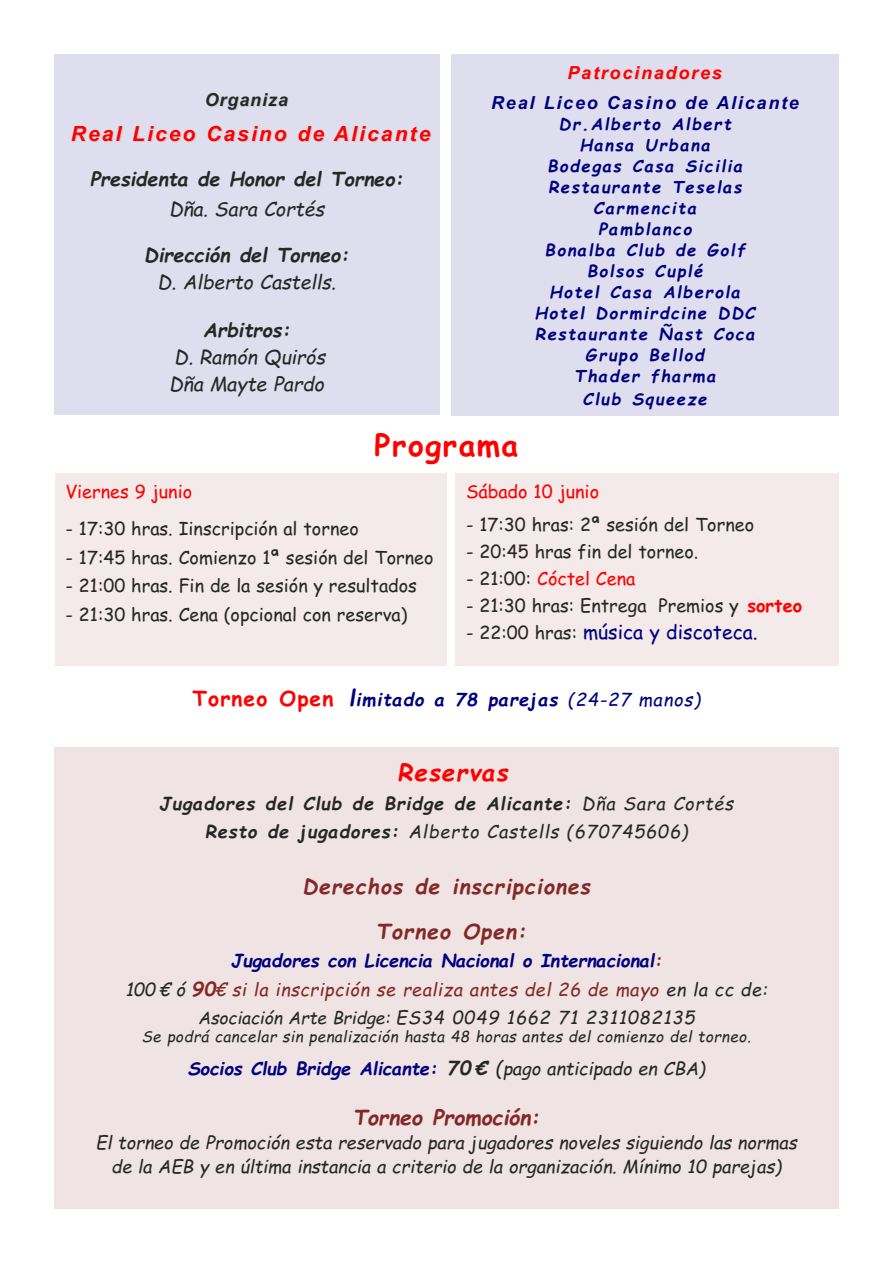
<style>
.page{position:relative;width:893px;height:1263px;background:#fff}
.page>*{position:absolute;margin:0;border:0;box-sizing:border-box;transform-origin:0 0}
.t1{font:700 30px "Comic Sans MS";letter-spacing:.05em;color:#f00}
.t2{font:italic 700 24px "Comic Sans MS";letter-spacing:.05em;color:#f00}
.t3{font:italic 700 21px/45px "Comic Sans MS";letter-spacing:.05em;color:#832827;text-align:center}
.t4{font:italic 700 21px "Arial";letter-spacing:.1em;color:#f00}
.t5{font:italic 700 21px "Comic Sans MS";color:#832827}
.t6{font:italic 19.5px/27px "Comic Sans MS";color:#272627}
.t7{font:italic 700 19.5px "Comic Sans MS";color:#272627}
.t8{font:19.5px "Comic Sans MS";color:#000080}
.t9{font:18px "Comic Sans MS";color:#272627}
.t10{font:italic 700 18px/28.5px "Comic Sans MS";color:#000080;text-align:center}
.t11{font:italic 18px/23.2px "Comic Sans MS";color:#272627;text-align:center}
.t12{font:italic 700 18px/28.5px "Comic Sans MS";letter-spacing:.05em;color:#272627;text-align:center}
.t13{font:18px "Comic Sans MS";color:#f00}
.t14{font:italic 700 18px "Comic Sans MS";letter-spacing:.05em;color:#000080}
.t15{font:italic 700 18px "Arial";letter-spacing:.1em;color:#000080}
.t16{font:italic 700 18px "Arial";letter-spacing:.1em;color:#f00}
.t17{font:italic 700 18px "Arial";letter-spacing:.05em;color:#272627}
.t18{font:italic 700 16.5px/21px "Comic Sans MS";letter-spacing:.1em;color:#000080;text-align:center}
.t19{font:italic 15.3px "Comic Sans MS";letter-spacing:.025em;color:#272627}
.s1{color:#272627}
.s2{font-weight:700;color:#f00}
.s3{font-size:18px;color:#272627}
.s4{font-style:normal;font-size:21px;color:#f00}
.s5{font-size:22.5px}
.s6{font-weight:400}
.s7{color:#832827}
.s8{font-weight:400;color:#272627}
.s9{font-size:19.5px;color:#832827}
.s10{font-weight:400;color:#832827}
.s11{font-weight:400;font-size:17.25px;color:#272627}
.s12{font-size:15.75px}
.s13{font-size:19.5px;color:#272627}
.s14{font-weight:400;font-size:19.5px;color:#272627}
</style>
<div class="page">
<div style="left:54px;top:747px;width:785px;height:462px;background:#efe3e3"></div>
<div style="left:55px;top:473px;width:391px;height:192px;background:#f3eae9"></div>
<div style="left:456px;top:473px;width:383px;height:192px;background:#f3eae9"></div>
<div style="left:54px;top:54px;width:386px;height:361px;background:#dedeee"></div>
<div style="left:451px;top:54px;width:388px;height:362px;background:#dedeee"></div>
<p class="t17" style="left:205px;top:89px;width:85px">Organiza</p>
<p class="t4" style="left:71px;top:121px;width:361px">Real Liceo Casino de Alicante</p>
<p class="t7" style="left:90px;top:167px;width:315px">Presidenta de Honor del Torneo:</p>
<p class="t6" style="left:169px;top:195px;width:157px">Dña. Sara Cortés</p>
<p class="t7" style="left:144px;top:244px;width:207px">Dirección del Torneo:</p>
<p class="t6" style="left:158px;top:269px;width:180px">D. Alberto Castells.</p>
<p class="t7" style="left:203px;top:319px;width:89px">Arbitros:</p>
<p class="t6" style="left:169px;top:344px;width:158px">D. Ramón Quirós<br>Dña Mayte Pardo</p>
<p class="t16" style="left:567px;top:62px;width:156px">Patrocinadores</p>
<p class="t15" style="left:491px;top:92px;width:309px">Real Liceo Casino de Alicante</p>
<p class="t18" style="left:535px;top:114px;width:222px">Dr.Alberto Albert<br>Hansa Urbana<br>Bodegas Casa Sicilia<br>Restaurante Teselas<br>Carmencita<br>Pamblanco<br>Bonalba Club de Golf<br>Bolsos Cuplé<br>Hotel Casa Alberola<br>Hotel Dormirdcine DDC<br>Restaurante Ñast Coca<br>Grupo Bellod<br>Thader fharma</p>
<p class="t18" style="left:583px;top:388px;width:126px">Club Squeeze</p>
<h1 class="t1" style="left:375px;top:428px;width:145px">Programa</h1>
<p class="t13" style="left:66px;top:481px;width:128px">Viernes 9 junio</p>
<p class="t9" style="left:66px;top:519px;width:295px">- 17:30 hras. Iinscripción al torneo</p>
<p class="t9" style="left:66px;top:547px;width:370px">- 17:45 hras. Comienzo 1ª sesión del Torneo</p>
<p class="t9" style="left:66px;top:576px;width:353px">- 21:00 hras. Fin de la sesión y resultados</p>
<p class="t9" style="left:66px;top:604px;width:343px">- 21:30 hras. Cena (opcional con reserva)</p>
<p class="t13" style="left:466px;top:481px;width:135px">Sábado 10 junio</p>
<p class="t9" style="left:466px;top:514px;width:290px">- 17:30 hras: 2ª sesión del Torneo</p>
<p class="t9" style="left:466px;top:541px;width:234px">- 20:45 hras fin del torneo.</p>
<p class="t13" style="left:466px;top:568px;width:171px"><span class="s1">- 21:00:</span> Cóctel Cena</p>
<p class="t9" style="left:466px;top:595px;width:338px">- 21:30 hras: Entrega Premios y <span class="s2">sorteo</span></p>
<p class="t8" style="left:466px;top:621px;width:293px"><span class="s3">- 22:00 hras:</span> música y discoteca.</p>
<p class="t14" style="left:193px;top:689px;width:509px"><span class="s4">Torneo Open</span> <span class="s5">l</span>imitado a 78 parejas <span class="s6">(24-27 manos)</span></p>
<h2 class="t2" style="left:398px;top:759px;width:112px">Reservas</h2>
<p class="t12" style="left:159px;top:789px;width:576px">Jugadores del Club de Bridge de Alicante: <span class="s6">Dña Sara Cortés<br></span>Resto de jugadores: <span class="s6">Alberto Castells (670745606)</span></p>
<p class="t3" style="left:302px;top:864px;width:289px">Derechos de inscripciones<br>Torneo Open:</p>
<p class="t10" style="left:125px;top:947px;width:643px">Jugadores con Licencia Nacional o Internacional<span class="s7">:<br></span><span class="s8">100 € ó</span> <span class="s9">90</span><span class="s10">€ si la inscripción se realiza antes del 26 de mayo</span> <span class="s8">en la cc de:<br></span><span class="s11">Asociación Arte Bridge:</span> <span class="s8">ES34 0049 1662 71 2311082135</span></p>
<p class="t19" style="left:142px;top:1028px;width:611px">Se podrá cancelar sin penalización hasta 48 horas antes del comienzo del torneo<span class="s12">.</span></p>
<p class="t10" style="left:188px;top:1055px;width:519px">Socios Club Bridge Alicante: <span class="s13">70 €</span> <span class="s14">(</span><span class="s8">pago anticipado en CBA)</span></p>
<p class="t5" style="left:353px;top:1105px;width:189px">Torneo Promoción:</p>
<p class="t11" style="left:96px;top:1131px;width:703px">El torneo de Promoción esta reservado para jugadores noveles siguiendo las normas de la AEB y en última instancia a criterio de la organización. Mínimo 10 parejas)</p>
</div>
